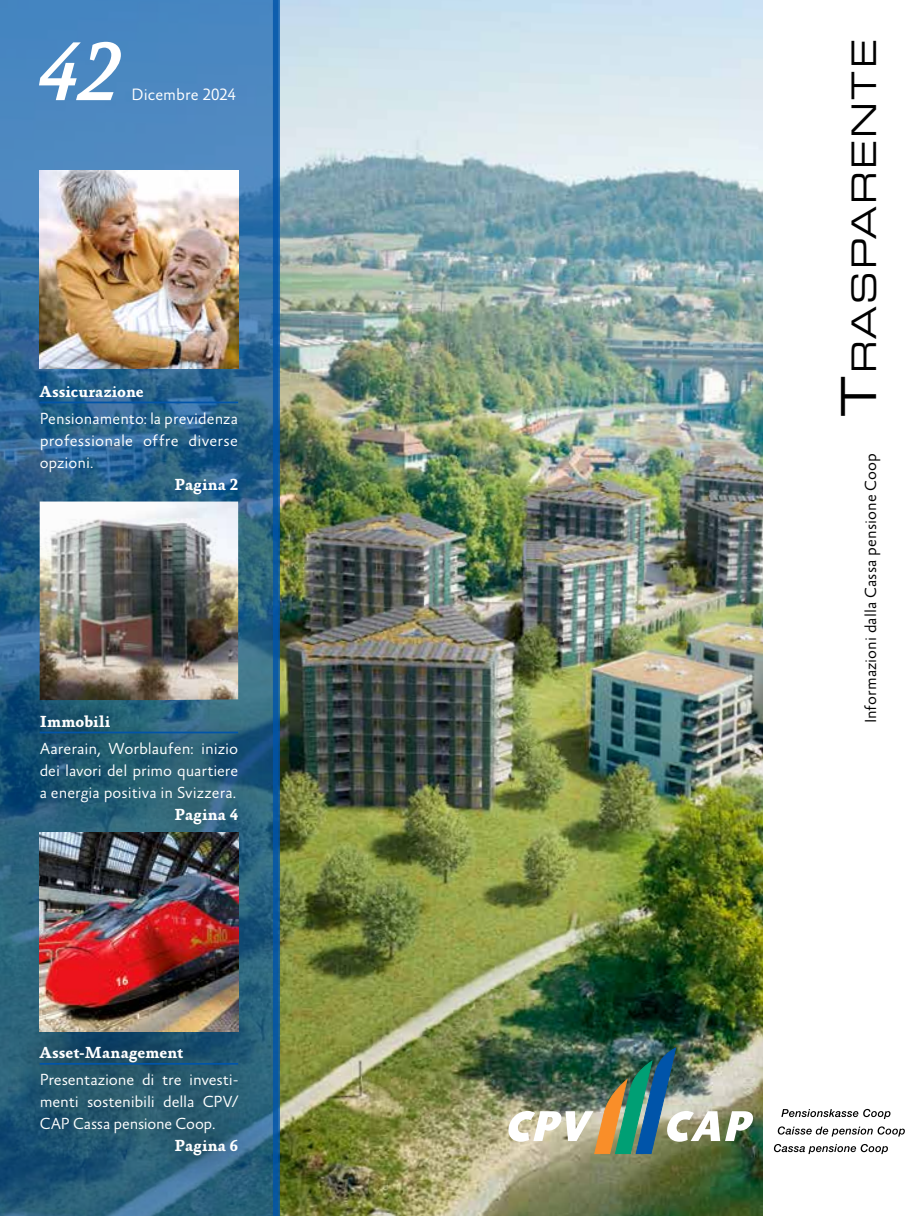
<style>
.page{position:relative;width:918px;height:1216px;background:#fff}
.page>*{position:absolute;margin:0;border:0;box-sizing:border-box;transform-origin:0 0}
.t1{font:italic 500 84px "Absara TF";color:#fff}
.t2{font:expanded 33.6px "Square 721 BT";letter-spacing:.07em;color:#000}
.t3{font:300 16.62px "Absara Sans TF";color:#fff}
.t4{font:300 16.28px/22.1px "Absara Sans TF";letter-spacing:-.005em;color:#fff;text-align:justify}
.t5{font:700 16.28px "Absara TF";letter-spacing:.015em;color:#fff}
.t6{font:300 16.28px "Absara Sans TF";color:#000}
.s1{font-size:48.12px}
</style>
<div class="page">
<img style="left:280px;top:0;width:482px;height:1215px">
<svg style="left:0;top:0;width:273px;height:1215px;background:#36709c"></svg>
<svg style="left:273px;top:0;width:7px;height:1215px;background:#0f5aa0"></svg>
<svg style="left:781px;top:1108px;width:109px;height:10px"></svg>
<svg style="left:778px;top:1126px;width:127px;height:10px"></svg>
<svg style="left:774px;top:1144px;width:114px;height:9px"></svg>
<img style="left:508px;top:1047px;width:246px;height:112px">
<img style="left:40px;top:849px;width:198px;height:167px">
<img style="left:40px;top:501px;width:198px;height:188px">
<div style="left:14px;top:689px;width:249px;height:160px;background:#000;opacity:.8"></div>
<hr style="left:40px;top:731px;width:198px;height:2px;background:#0054a9">
<hr style="left:40px;top:401px;width:198px;height:2px;background:#0054a9">
<svg style="left:10px;top:1016px;width:257px;height:168px;background:#2e5d73"></svg>
<hr style="left:40px;top:1062px;width:198px;height:2px;background:#0054a9">
<img style="left:40px;top:170px;width:198px;height:199px">
<h1 class="t1" style="left:38px;top:23px;width:87px">42</h1>
<p class="t3" style="left:131px;top:86px;width:106px">Dicembre 2024</p>
<p class="t5" style="left:40px;top:381px;width:105px">Assicurazione</p>
<p class="t4" style="left:40px;top:408px;width:200px">Pensionamento: la previdenza professionale offre diverse opzioni.</p>
<p class="t5" style="left:174px;top:475px;width:65px">Pagina 2</p>
<p class="t5" style="left:40px;top:711px;width:72px">Immobili</p>
<p class="t4" style="left:40px;top:738px;width:200px">Aarerain, Worblaufen: inizio dei lavori del primo quartiere a energia positiva in Svizzera.</p>
<p class="t5" style="left:174px;top:805px;width:65px">Pagina 4</p>
<p class="t5" style="left:40px;top:1042px;width:145px">Asset-Management</p>
<p class="t4" style="left:40px;top:1069px;width:200px">Presentazione di tre investi&shy;menti sostenibili della CPV/ CAP Cassa pensione Coop.</p>
<p class="t5" style="left:174px;top:1136px;width:65px">Pagina 6</p>
<h2 class="t2" style="left:844px;top:417px;width:379px;rotate:-90deg"><span class="s1">T</span>rasparente</h2>
<p class="t6" style="left:862px;top:723px;width:272px;rotate:-90deg">Informazioni dalla Cassa pensione Coop</p>
</div>
